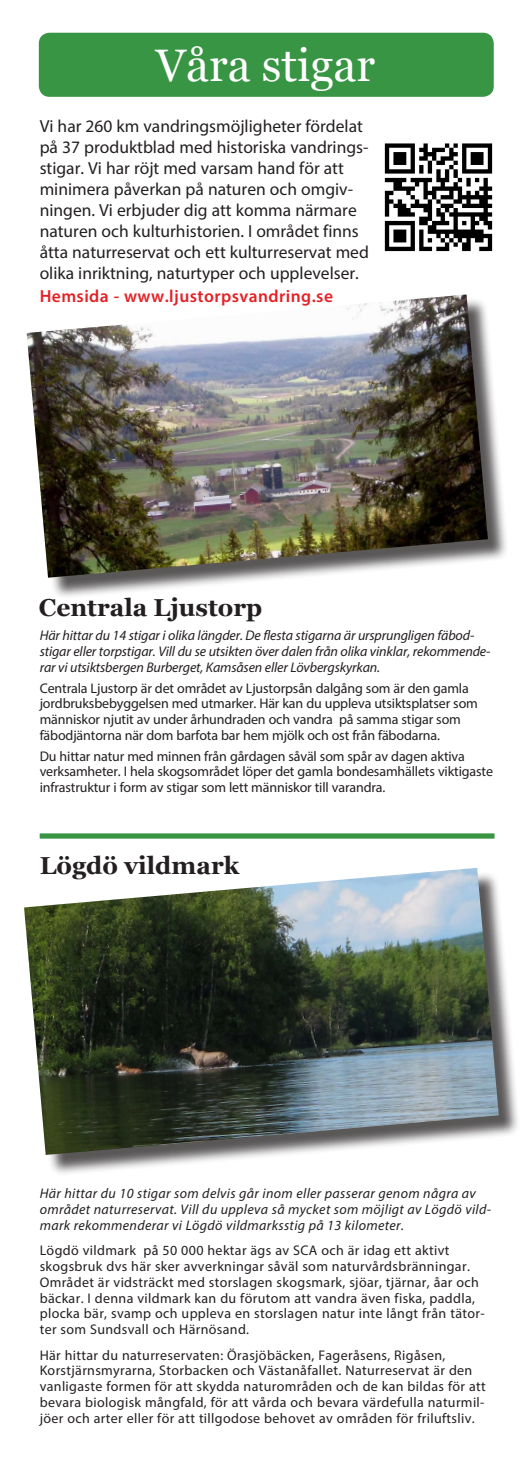
<style>
.page{position:relative;width:521px;height:1474px;background:#fff}
.page>*{position:absolute;margin:0;border:0;box-sizing:border-box;transform-origin:0 0}
.t1{font:45.5px "Georgia";color:#fff}
.t2{font:700 24.5px "Georgia";color:#231f20}
.t3{font:17.5px/21px "Myriad Pro";color:#231f20}
.t4{font:600 17.5px "Myriad Pro";letter-spacing:.025em;color:#e42126}
.t5{font:14px/15.8px "Myriad Pro";letter-spacing:.025em;color:#231f20}
.t6{font:14px/15.8px "Myriad Pro";letter-spacing:-.01em;color:#231f20}
.t7{font:italic 14px/15.8px "Myriad Pro";letter-spacing:-.01em;color:#231f20}
.t8{font:italic 14px/15.8px "Myriad Pro";letter-spacing:.025em;color:#231f20}
</style>
<div class="page">
<div style="left:40px;top:34px;width:453px;height:62px;background:#389544;border-radius:10px"></div>
<div style="left:39px;top:33px;width:455px;height:64px;border:2px solid #389544;border-radius:10px"></div>
<div style="left:40px;top:833px;width:454px;height:5px;background:#389544"></div>
<img style="left:384px;top:143px;width:109px;height:109px">
<div style="left:30px;top:298px;width:479px;height:301px;background:#231f20;opacity:.75"></div>
<img style="left:27px;top:294px;width:461px;height:283px">
<div style="left:27px;top:871px;width:493px;height:305px;background:#231f20;opacity:.75"></div>
<img style="left:24px;top:867px;width:475px;height:287px">
<h1 class="t1" style="left:156px;top:38px;width:221px">Våra stigar</h1>
<p class="t3" style="left:40px;top:116px;width:331px">Vi har 260 km vandringsmöjligheter fördelat på 37 produktblad med historiska vandrings&shy;stigar. Vi har röjt med varsam hand för att minimera påverkan på naturen och omgiv&shy;ningen. Vi erbjuder dig att komma närmare naturen och kulturhistorien. I området finns åtta naturreservat och ett kulturreservat med olika inriktning, naturtyper och upplevelser.</p>
<p class="t4" style="left:40px;top:285px;width:295px">Hemsida - www.ljustorpsvandring.se</p>
<h2 class="t2" style="left:39px;top:592px;width:225px">Centrala Ljustorp</h2>
<p class="t7" style="left:40px;top:627px;width:452px">Här hittar du 14 stigar i olika längder. De flesta stigarna är ursprungligen fäbod&shy;stigar eller torpstigar. Vill du se utsikten över dalen från olika vinklar, rekommende&shy;rar vi utsiktsbergen Burberget, Kamsåsen eller Lövbergskyrkan.</p>
<p class="t6" style="left:40px;top:680px;width:440px">Centrala Ljustorp är det området av Ljustorpsån dalgång som är den gamla jordbruksbebyggelsen med utmarker. Här kan du uppleva utsiktsplatser som människor njutit av under århundraden och vandra på samma stigar som fäbodjäntorna när dom barfota bar hem mjölk och ost från fäbodarna.</p>
<p class="t6" style="left:40px;top:748px;width:455px">Du hittar natur med minnen från gårdagen såväl som spår av dagen aktiva verksamheter. I hela skogsområdet löper det gamla bondesamhällets viktigaste infrastruktur i form av stigar som lett människor till varandra.</p>
<h2 class="t2" style="left:40px;top:849px;width:201px">Lögdö vildmark</h2>
<p class="t8" style="left:40px;top:1185px;width:453px">Här hittar du 10 stigar som delvis går inom eller passerar genom några av området naturreservat. Vill du uppleva så mycket som möjligt av Lögdö vild&shy;mark rekommenderar vi Lögdö vildmarksstig på 13 kilometer.</p>
<p class="t5" style="left:40px;top:1242px;width:446px">Lögdö vildmark på 50 000 hektar ägs av SCA och är idag ett aktivt skogsbruk dvs här sker avverkningar såväl som naturvårdsbränningar.<br>Området är vidsträckt med storslagen skogsmark, sjöar, tjärnar, åar och bäckar. I denna vildmark kan du förutom att vandra även fiska, paddla, plocka bär, svamp och uppleva en storslagen natur inte långt från tätor&shy;ter som Sundsvall och Härnösand.</p>
<p class="t5" style="left:40px;top:1346px;width:448px">Här hittar du naturreservaten: Örasjöbäcken, Fageråsens, Rigåsen, Korstjärnsmyrarna, Storbacken och Västanåfallet. Naturreservat är den vanligaste formen för att skydda naturområden och de kan bildas för att bevara biologisk mångfald, för att vårda och bevara värdefulla naturmil&shy;jöer och arter eller för att tillgodose behovet av områden för friluftsliv.</p>
</div>
